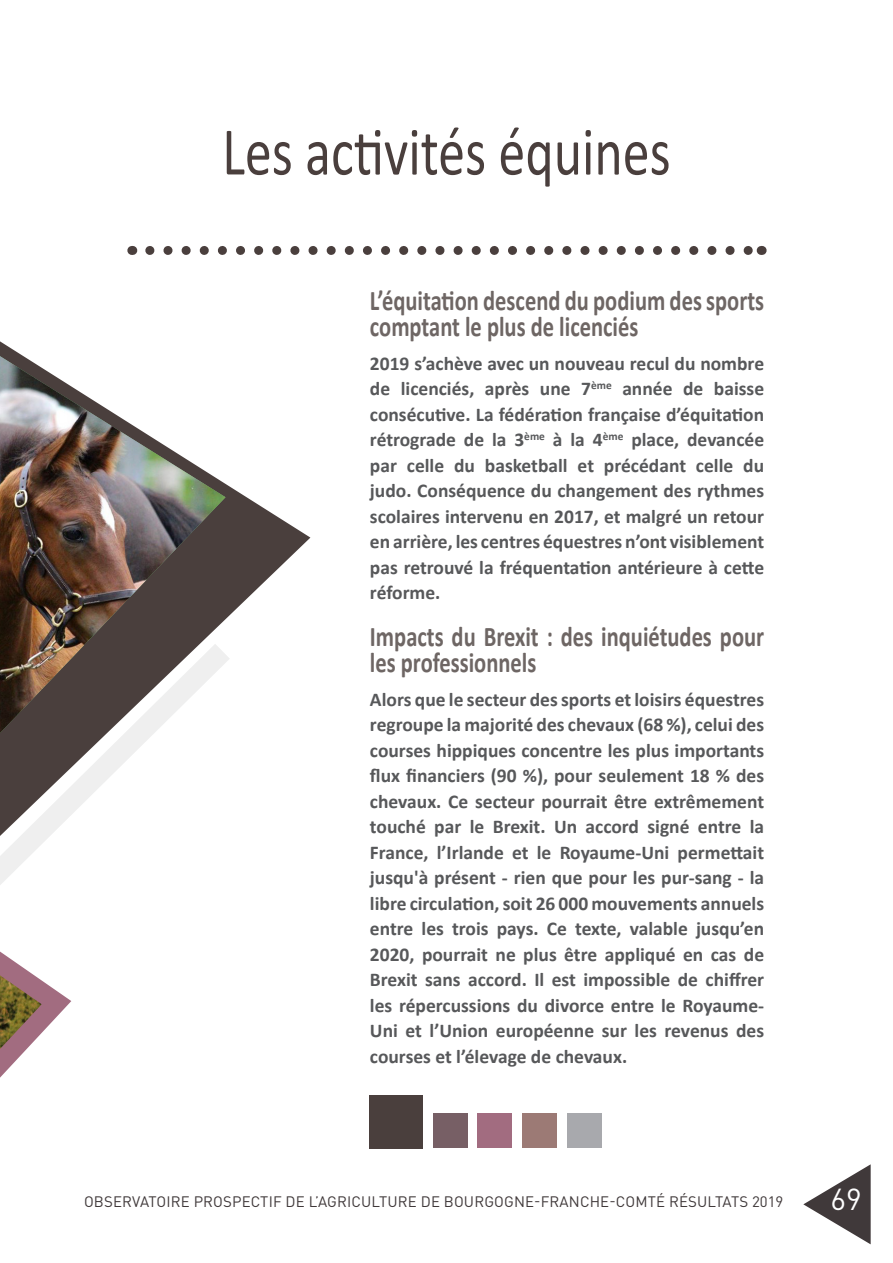
<style>
.page{position:relative;width:893px;height:1263px;background:#fff}
.page>*{position:absolute;margin:0;border:0;box-sizing:border-box;transform-origin:0 0}
.t1{font:68.55px "Calibri";color:#4a3f3d;scale:.79 1}
.t2{font:30px "DIN Pro";color:#fff}
.t3{font:700 28.5px/25.5px "Calibri";color:#6e6664;scale:.79 1}
.t4{font:700 19.5px/25.5px "Calibri";color:#57585a;text-align:justify}
.t5{font:15px "DIN Pro";letter-spacing:.01em;color:#40393a}
</style>
<div class="page">
<svg style="left:803px;top:1164px;width:68px;height:80px"></svg>
<svg style="left:0;top:341px;width:310px;height:479px"></svg>
<img style="left:0;top:356px;width:226px;height:377px">
<svg style="left:150px;top:246px;width:602px;height:9px"></svg>
<div style="left:370px;top:1095px;width:53px;height:53px;background:#4a3f3d"></div>
<div style="left:477px;top:1113px;width:35px;height:35px;background:#a26c80"></div>
<div style="left:434px;top:1113px;width:34px;height:35px;background:#775f65"></div>
<div style="left:523px;top:1113px;width:34px;height:35px;background:#9c7a75"></div>
<div style="left:568px;top:1113px;width:34px;height:35px;background:#a8a9ad"></div>
<svg style="left:0;top:820px;width:72px;height:258px"></svg>
<p class="t1" style="left:222px;top:104px;width:569px">Les activités équines</p>
<p class="t3" style="left:370px;top:288px;width:500px">L’équitation descend du podium des sports comptant le plus de licenciés</p>
<p class="t4" style="left:370px;top:350px;width:396px">2019 s’achève avec un nouveau recul du nombre de licenciés, après une 7<sup>ème</sup> année de baisse consécutive. La fédération française d’équitation rétrograde de la 3<sup>ème</sup> à la 4<sup>ème</sup> place, devancée par celle du basketball et précédant celle du judo. Conséquence du changement des rythmes scolaires intervenu en 2017, et malgré un retour en arrière, les centres équestres n’ont visiblement pas retrouvé la fréquentation antérieure à cette réforme.</p>
<p class="t3" style="left:370px;top:623px;width:500px">Impacts du Brexit : des inquiétudes pour les professionnels</p>
<p class="t4" style="left:370px;top:686px;width:396px">Alors que le secteur des sports et loisirs équestres regroupe la majorité des chevaux (68 %), celui des courses hippiques concentre les plus importants flux financiers (90 %), pour seulement 18 % des chevaux. Ce secteur pourrait être extrêmement touché par le Brexit. Un accord signé entre la France, l’Irlande et le Royaume-Uni permettait jusqu'à présent - rien que pour les pur-sang - la libre circulation, soit 26 000 mouvements annuels entre les trois pays. Ce texte, valable jusqu’en 2020, pourrait ne plus être appliqué en cas de Brexit sans accord. Il est impossible de chiffrer les répercussions du divorce entre le Royaume-Uni et l’Union européenne sur les revenus des courses et l’élevage de chevaux.</p>
<p class="t5" style="left:84px;top:1192px;width:701px">OBSERVATOIRE PROSPECTIF DE L’AGRICULTURE DE BOURGOGNE-FRANCHE-COMTÉ RÉSULTATS 2019</p>
<h2 class="t2" style="left:830px;top:1179px;width:33px">69</h2>
</div>
